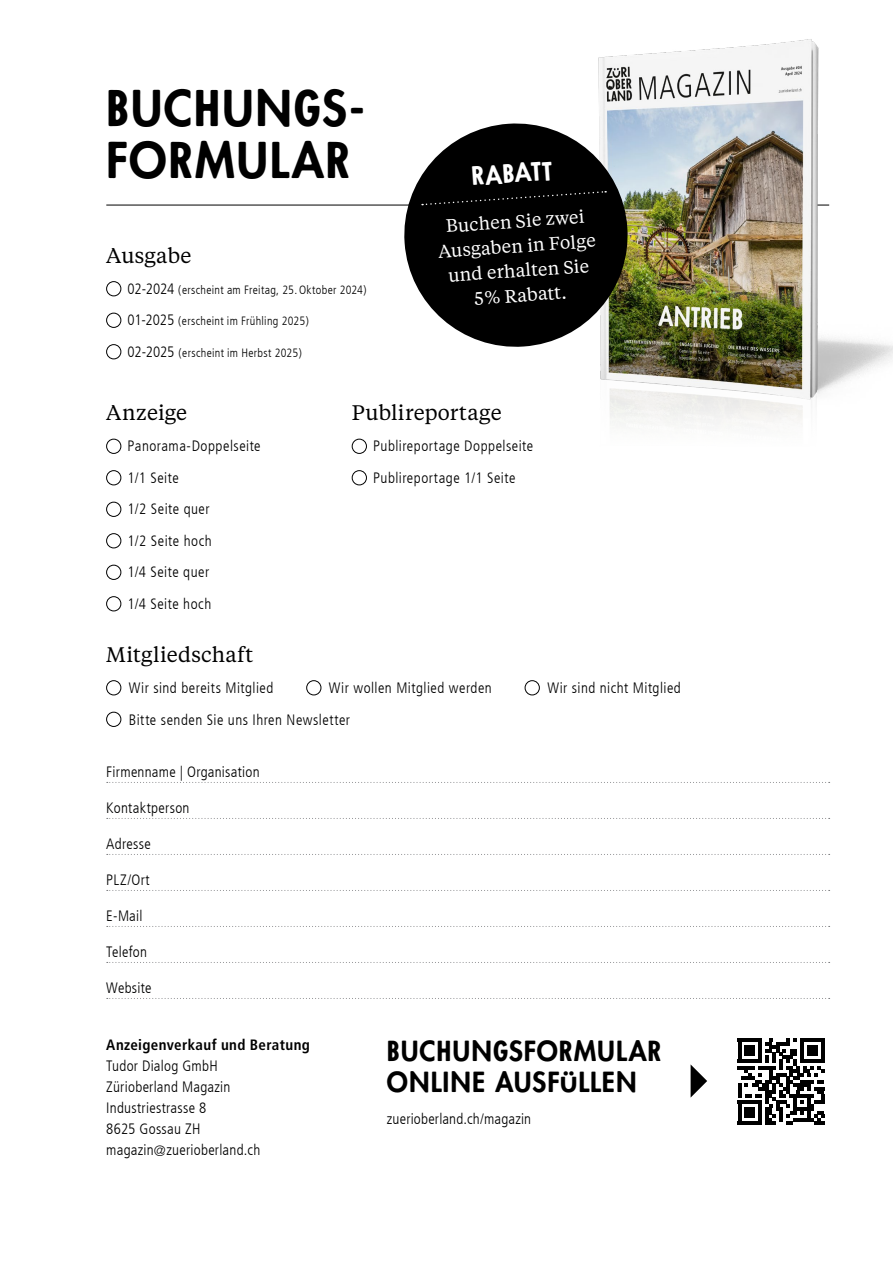
<style>
.page{position:relative;width:893px;height:1263px;background:#fff}
.page>*{position:absolute;margin:0;border:0;box-sizing:border-box;transform-origin:0 0}
.t1{font:700 48px/52.5px "Zuerioberland";letter-spacing:.03em;color:#000}
.t2{font:700 27px/31.5px "Zuerioberland";letter-spacing:.03em;color:#000}
.t3{font:700 24.75px "Zuerioberland";color:#fff}
.t4{font:21px "Tiempos Text";letter-spacing:.015em;color:#000}
.t5{font:18px/24.8px "Tiempos Text";color:#fff;text-align:center}
.t6{font:300 condensed 15px/31.5px "Frutiger LT Com";letter-spacing:.025em;color:#000}
.t7{font:700 condensed 15px "Frutiger LT Com";letter-spacing:.025em;color:#000}
.t8{font:300 condensed 12px "Frutiger LT Com";letter-spacing:.025em;color:#000}
.s1{font-size:15px}
</style>
<div class="page">
<div style="left:106px;top:439px;width:15px;height:15px;border:1px solid #000;border-radius:50%"></div>
<div style="left:106px;top:470px;width:15px;height:15px;border:1px solid #000;border-radius:50%"></div>
<div style="left:106px;top:502px;width:15px;height:15px;border:1px solid #000;border-radius:50%"></div>
<div style="left:106px;top:533px;width:15px;height:15px;border:1px solid #000;border-radius:50%"></div>
<div style="left:106px;top:565px;width:15px;height:15px;border:1px solid #000;border-radius:50%"></div>
<div style="left:106px;top:596px;width:15px;height:15px;border:1px solid #000;border-radius:50%"></div>
<div style="left:106px;top:680px;width:15px;height:15px;border:1px solid #000;border-radius:50%"></div>
<div style="left:306px;top:680px;width:15px;height:15px;border:1px solid #000;border-radius:50%"></div>
<div style="left:525px;top:680px;width:15px;height:15px;border:1px solid #000;border-radius:50%"></div>
<div style="left:106px;top:712px;width:15px;height:15px;border:1px solid #000;border-radius:50%"></div>
<div style="left:352px;top:439px;width:15px;height:15px;border:1px solid #000;border-radius:50%"></div>
<div style="left:352px;top:470px;width:15px;height:15px;border:1px solid #000;border-radius:50%"></div>
<svg style="left:691px;top:1065px;width:16px;height:32px"></svg>
<svg style="left:107px;top:782px;width:723px;height:1px"></svg>
<svg style="left:107px;top:818px;width:723px;height:1px"></svg>
<svg style="left:107px;top:854px;width:723px;height:1px"></svg>
<svg style="left:107px;top:890px;width:723px;height:1px"></svg>
<svg style="left:107px;top:926px;width:723px;height:1px"></svg>
<svg style="left:107px;top:962px;width:723px;height:1px"></svg>
<svg style="left:107px;top:998px;width:723px;height:1px"></svg>
<div style="left:106px;top:281px;width:15px;height:15px;border:1px solid #000;border-radius:50%"></div>
<div style="left:106px;top:313px;width:15px;height:15px;border:1px solid #000;border-radius:50%"></div>
<div style="left:106px;top:344px;width:15px;height:15px;border:1px solid #000;border-radius:50%"></div>
<svg style="left:738px;top:1038px;width:86px;height:87px"></svg>
<hr style="left:738px;top:1121px;width:24px;height:4px;background:#000">
<div style="left:745px;top:1107px;width:10px;height:11px;background:#000"></div>
<hr style="left:106px;top:205px;width:723px;height:1px;background:#000">
<img style="left:598px;top:39px;width:294px;height:387px">
<svg style="left:400px;top:119px;width:232px;height:232px;fill:#000"></svg>
<div style="left:422px;top:190px;width:184px;height:16px;background:#000"></div>
<h1 class="t1" style="left:106px;top:83px;width:260px">BUCHUNGS-<br>FORMULAR</h1>
<h3 class="t4" style="left:106px;top:241px;width:87px">Ausgabe</h3>
<p class="t8" style="left:128px;top:283px;width:241px"><span class="s1">02-2024</span> (erscheint am Freitag, 25. Oktober 2024)</p>
<p class="t8" style="left:128px;top:314px;width:183px"><span class="s1">01-2025</span> (erscheint im Frühling 2025)</p>
<p class="t8" style="left:128px;top:346px;width:176px"><span class="s1">02-2025</span> (erscheint im Herbst 2025)</p>
<h3 class="t3" style="left:470px;top:159px;width:83px;rotate:-4deg">RABATT</h3>
<p class="t5" style="left:436px;top:214px;width:159px;rotate:-4deg">Buchen Sie zwei<br>Ausgaben in Folge und erhalten Sie<br>5% Rabatt.</p>
<h3 class="t4" style="left:106px;top:398px;width:82px">Anzeige</h3>
<p class="t6" style="left:128px;top:431px;width:135px">Panorama-Doppelseite<br>1/1 Seite<br>1/2 Seite quer<br>1/2 Seite hoch<br>1/4 Seite quer<br>1/4 Seite hoch</p>
<h3 class="t4" style="left:106px;top:640px;width:149px">Mitgliedschaft</h3>
<h3 class="t4" style="left:352px;top:398px;width:151px">Publireportage</h3>
<p class="t6" style="left:373px;top:431px;width:162px">Publireportage Doppelseite<br>Publireportage 1/1 Seite</p>
<p class="t6" style="left:129px;top:672px;width:146px">Wir sind bereits Mitglied</p>
<p class="t6" style="left:329px;top:672px;width:164px">Wir wollen Mitglied werden</p>
<p class="t6" style="left:547px;top:672px;width:135px">Wir sind nicht Mitglied</p>
<p class="t6" style="left:129px;top:704px;width:223px">Bitte senden Sie uns Ihren Newsletter</p>
<p class="t6" style="left:106px;top:756px;width:155px">Firmenname | Organisation</p>
<p class="t6" style="left:106px;top:792px;width:85px">Kontaktperson</p>
<p class="t6" style="left:106px;top:828px;width:46px">Adresse</p>
<p class="t6" style="left:106px;top:864px;width:45px">PLZ/Ort</p>
<p class="t6" style="left:106px;top:900px;width:38px">E-Mail</p>
<p class="t6" style="left:106px;top:936px;width:42px">Telefon</p>
<p class="t6" style="left:106px;top:972px;width:47px">Website</p>
<p class="t7" style="left:106px;top:1036px;width:205px">Anzeigenverkauf und Beratung</p>
<p class="t6" style="left:106px;top:1055px;width:156px;line-height:21px">Tudor Dialog GmbH<br>Zürioberland Magazin<br>Industriestrasse 8<br>8625 Gossau ZH magazin@zuerioberland.ch</p>
<h2 class="t2" style="left:387px;top:1035px;width:276px">BUCHUNGSFORMULAR<br>ONLINE AUSFÜLLEN</h2>
<p class="t6" style="left:387px;top:1103px;width:146px">zuerioberland.ch/magazin</p>
</div>
